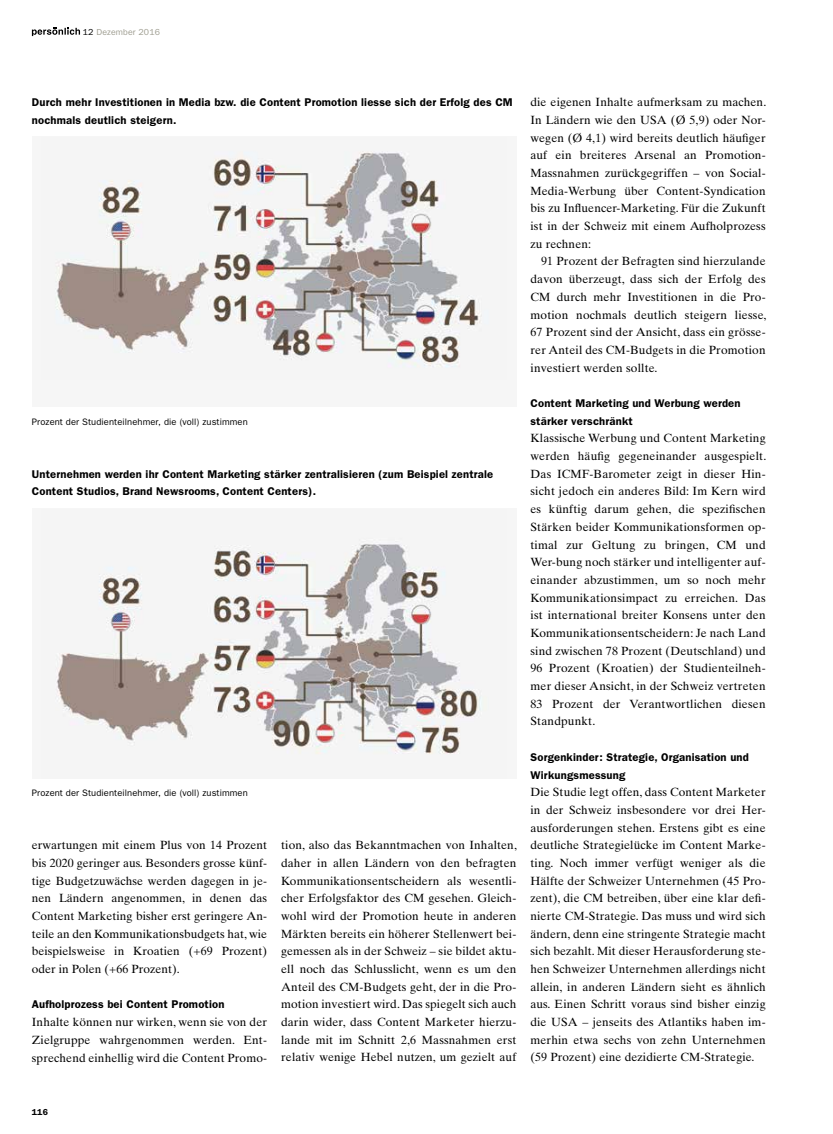
<style>
.page{position:relative;width:833px;height:1134px;background:#fff}
.page>*{position:absolute;margin:0;border:0;box-sizing:border-box;transform-origin:0 0}
.t1{font:11.88px/17.6px "Times Ten";letter-spacing:.01em;color:#000;text-align:justify}
.t2{font:600 11.25px/17.6px "Franklin Gothic";letter-spacing:.015em;color:#000}
.t3{font:9.38px "Franklin Gothic";letter-spacing:.01em;color:#000}
.t4{font:8.75px "Franklin Gothic";letter-spacing:.015em;color:#9e9d90}
.t5{font:600 8.75px "Franklin Gothic";color:#000}
.s1{color:#000}
</style>
<div class="page">
<svg style="left:32px;top:28px;width:48px;height:8px"></svg>
<div style="left:32px;top:508px;width:484px;height:270px;background:#f6f6f6"></div>
<img style="left:57px;top:544px;width:423px;height:210px">
<div style="left:32px;top:136px;width:484px;height:271px;background:#f6f6f6"></div>
<img style="left:56px;top:152px;width:424px;height:215px">
<p class="t4" style="left:83px;top:27px;width:79px"><span class="s1">12</span> Dezember 2016</p>
<p class="t2" style="left:32px;top:94px;width:482px">Durch mehr Investitionen in Media bzw. die Content Promotion liesse sich der Erfolg des CM nochmals deutlich steigern.</p>
<p class="t3" style="left:32px;top:416px;width:217px">Prozent der Studienteilnehmer, die (voll) zustimmen</p>
<p class="t2" style="left:32px;top:465px;width:463px">Unternehmen werden ihr Content Marketing stärker zentralisieren (zum Beispiel zentrale<br>Content Studios, Brand Newsrooms, Content Centers).</p>
<p class="t3" style="left:32px;top:788px;width:217px">Prozent der Studienteilnehmer, die (voll) zustimmen</p>
<p class="t1" style="left:32px;top:836px;width:237px">erwartungen mit einem Plus von 14 Prozent bis 2020 geringer aus. Besonders grosse künf&shy;tige Budgetzuwächse werden dagegen in je&shy;nen Ländern angenommen, in denen das Content Marketing bisher erst geringere An&shy;teile an den Kommunikationsbudgets hat, wie beispielsweise in Kroatien (+69 Prozent) oder in Polen (+66 Prozent).</p>
<p class="t2" style="left:32px;top:996px;width:194px">Aufholprozess bei Content Promotion</p>
<p class="t1" style="left:32px;top:1013px;width:237px">Inhalte können nur wirken, wenn sie von der Zielgruppe wahrgenommen werden. Ent&shy;sprechend einhellig wird die Content Promo-</p>
<p class="t1" style="left:281px;top:836px;width:237px">tion, also das Bekanntmachen von Inhalten, daher in allen Ländern von den befragten Kommunikationsentscheidern als wesentli&shy;cher Erfolgsfaktor des CM gesehen. Gleich&shy;wohl wird der Promotion heute in anderen Märkten bereits ein höherer Stellenwert bei&shy;gemessen als in der Schweiz – sie bildet aktu&shy;ell noch das Schlusslicht, wenn es um den Anteil des CM-Budgets geht, der in die Pro&shy;motion investiert wird. Das spiegelt sich auch darin wider, dass Content Marketer hierzu&shy;lande mit im Schnitt 2,6 Massnahmen erst relativ wenige Hebel nutzen, um gezielt auf</p>
<p class="t1" style="left:530px;top:93px;width:237px;text-align:left">die eigenen Inhalte aufmerksam zu machen.<br>In Ländern wie den USA (Ø 5,9) oder Nor&shy;wegen (Ø 4,1) wird bereits deutlich häufiger auf ein breiteres Arsenal an Promotion-Massnahmen zurückgegriffen – von Social-Media-Werbung über Content-Syndication bis zu Influencer-Marketing. Für die Zukunft ist in der Schweiz mit einem Aufholprozess zu rechnen:</p>
<p class="t1" style="left:530px;top:252px;width:237px;text-indent:11px">91 Prozent der Befragten sind hierzulande davon überzeugt, dass sich der Erfolg des CM durch mehr Investitionen in die Pro&shy;motion nochmals deutlich steigern liesse, 67 Prozent sind der Ansicht, dass ein grösse&shy;rer Anteil des CM-Budgets in die Promotion investiert werden sollte.</p>
<p class="t2" style="left:530px;top:394px;width:211px">Content Marketing und Werbung werden stärker verschränkt</p>
<p class="t1" style="left:530px;top:429px;width:237px">Klassische Werbung und Content Marketing werden häufig gegeneinander ausgespielt.<br>Das ICMF-Barometer zeigt in dieser Hin&shy;sicht jedoch ein anderes Bild: Im Kern wird es künftig darum gehen, die spezifischen Stärken beider Kommunikationsformen op&shy;timal zur Geltung zu bringen, CM und Wer-bung noch stärker und intelligenter auf&shy;einander abzustimmen, um so noch mehr Kommunikationsimpact zu erreichen. Das ist international breiter Konsens unter den Kommunikationsentscheidern: Je nach Land sind zwischen 78 Prozent (Deutschland) und 96 Prozent (Kroatien) der Studienteilneh&shy;mer dieser Ansicht, in der Schweiz vertreten 83 Prozent der Verantwortlichen diesen Standpunkt.</p>
<p class="t2" style="left:530px;top:748px;width:220px">Sorgenkinder: Strategie, Organisation und<br>Wirkungsmessung</p>
<p class="t1" style="left:530px;top:783px;width:237px">Die Studie legt offen, dass Content Marketer in der Schweiz insbesondere vor drei Her&shy;ausforderungen stehen. Erstens gibt es eine deutliche Strategielücke im Content Marke&shy;ting. Noch immer verfügt weniger als die Hälfte der Schweizer Unternehmen (45 Pro&shy;zent), die CM betreiben, über eine klar defi&shy;nierte CM-Strategie. Das muss und wird sich ändern, denn eine stringente Strategie macht sich bezahlt. Mit dieser Herausforderung ste&shy;hen Schweizer Unternehmen allerdings nicht allein, in anderen Ländern sieht es ähnlich aus. Einen Schritt voraus sind bisher einzig die USA – jenseits des Atlantiks haben im&shy;merhin etwa sechs von zehn Unternehmen (59 Prozent) eine dezidierte CM-Strategie.</p>
<p class="t5" style="left:32px;top:1106px;width:18px">116</p>
</div>
